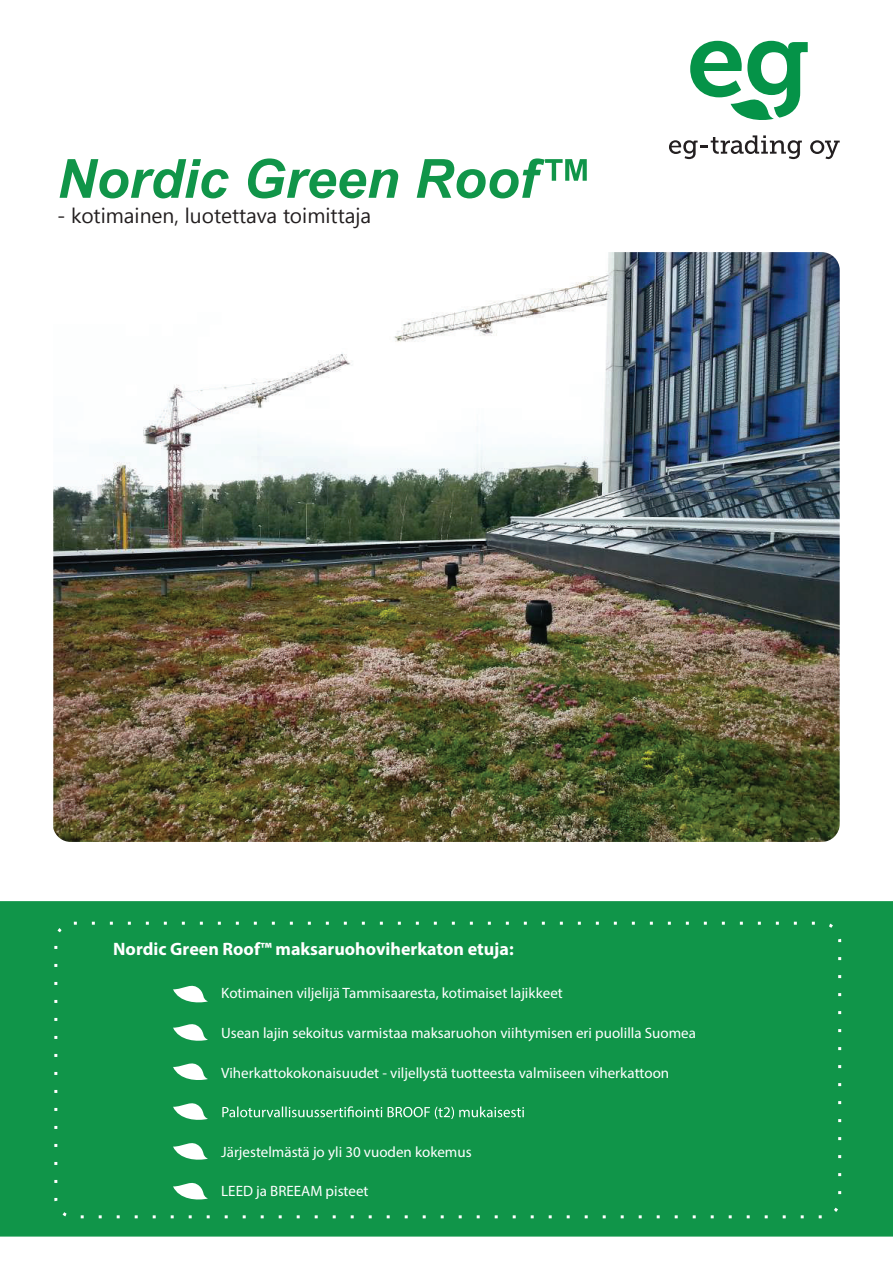
<style>
.page{position:relative;width:893px;height:1263px;background:#fff}
.page>*{position:absolute;margin:0;border:0;box-sizing:border-box;transform-origin:0 0}
.t1{font:italic 700 54px "Arial";color:#109549}
.t2{font:21px "Leelawadee UI";color:#231f20}
.t3{font:700 18px "Myriad Pro";color:#fff}
.t4{font:15px "Myriad Pro";color:#fff}
</style>
<div class="page">
<div style="left:0;top:901px;width:893px;height:335px;background:#109549"></div>
<svg style="left:222px;top:1106px;width:302px;height:13px;background:#47ad73"></svg>
<svg style="left:173px;top:981px;width:35px;height:23px"></svg>
<svg style="left:173px;top:1020px;width:35px;height:22px"></svg>
<svg style="left:173px;top:1059px;width:35px;height:22px"></svg>
<svg style="left:173px;top:1099px;width:35px;height:22px"></svg>
<svg style="left:669px;top:135px;width:133px;height:24px"></svg>
<svg style="left:810px;top:140px;width:30px;height:19px"></svg>
<svg style="left:690px;top:41px;width:118px;height:79px"></svg>
<img style="left:53px;top:252px;width:787px;height:590px">
<svg style="left:173px;top:1139px;width:35px;height:22px"></svg>
<svg style="left:173px;top:1178px;width:35px;height:23px"></svg>
<div style="left:54px;top:922px;width:787px;height:296px;border:3px dashed #fff;border-radius:18px"></div>
<h1 class="t1" style="left:57px;top:143px;width:536px">Nordic Green Roof™</h1>
<h2 class="t2" style="left:57px;top:201px;width:316px">- kotimainen, luotettava toimittaja</h2>
<p class="t3" style="left:113px;top:937px;width:402px">Nordic Green Roof™ maksaruohoviherkaton etuja:</p>
<p class="t4" style="left:221px;top:984px;width:343px">Kotimainen viljelijä Tammisaaresta, kotimaiset lajikkeet</p>
<p class="t4" style="left:221px;top:1024px;width:476px">Usean lajin sekoitus varmistaa maksaruohon viihtymisen eri puolilla Suomea</p>
<p class="t4" style="left:221px;top:1063px;width:450px">Viherkattokokonaisuudet - viljellystä tuotteesta valmiiseen viherkattoon</p>
<p class="t4" style="left:221px;top:1142px;width:252px">Järjestelmästä jo yli 30 vuoden kokemus</p>
<p class="t4" style="left:221px;top:1182px;width:149px">LEED ja BREEAM pisteet</p>
</div>
